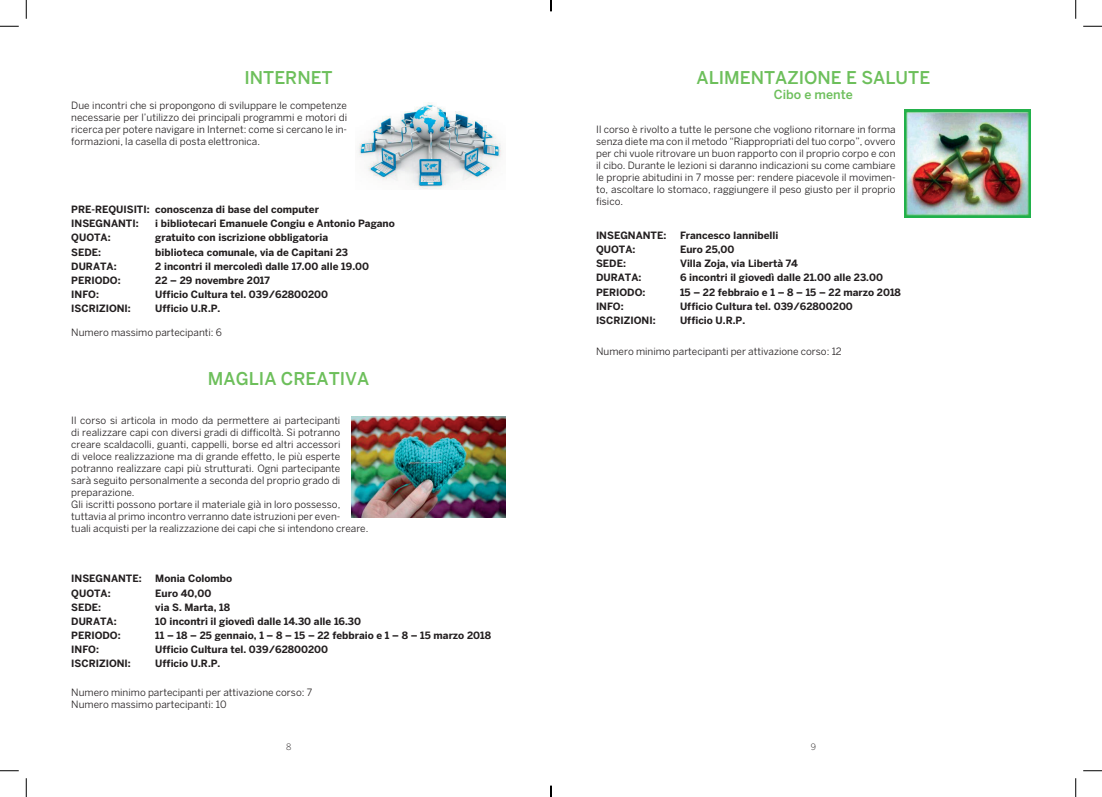
<style>
.page{position:relative;width:1102px;height:797px;background:#fff}
.page>*{position:absolute;margin:0;border:0;box-sizing:border-box;transform-origin:0 0}
.t1{font:500 17.5px "Benton Sans";color:#6dbf5b}
.t2{font:500 12.5px "Benton Sans";color:#6dbf5b}
.t3{font:10px/12px "Benton Sans";color:#231f20;text-align:justify}
.t4{font:700 10px/14.1px "Benton Sans";color:#231f20}
.t5{font:300 8.75px "Benton Sans";color:#231f20}
</style>
<div class="page">
<img style="left:351px;top:416px;width:155px;height:102px">
<img style="left:359px;top:103px;width:143px;height:86px">
<img style="left:904px;top:110px;width:126px;height:108px">
<svg style="left:0;top:25px;width:19px;height:2px"></svg>
<svg style="left:1083px;top:25px;width:18px;height:2px"></svg>
<svg style="left:0;top:770px;width:19px;height:1px"></svg>
<svg style="left:1083px;top:770px;width:18px;height:1px"></svg>
<svg style="left:25px;top:0;width:2px;height:19px"></svg>
<svg style="left:25px;top:778px;width:2px;height:19px"></svg>
<svg style="left:1075px;top:0;width:1px;height:19px"></svg>
<svg style="left:1075px;top:778px;width:1px;height:19px"></svg>
<svg style="left:550px;top:785px;width:1px;height:12px"></svg>
<h1 class="t1" style="left:244px;top:67px;width:90px">INTERNET</h1>
<p class="t3" style="left:71px;top:100px;width:277px">Due incontri che si propongono di sviluppare le competenze necessarie per l’utilizzo dei principali programmi e motori di ricerca per potere navigare in Internet: come si cercano le in&shy;formazioni, la casella di posta elettronica.</p>
<p class="t4" style="left:71px;top:202px;width:249px">PRE-REQUISITI: conoscenza di base del computer<br>INSEGNANTI:</p>
<p class="t4" style="left:155px;top:216px;width:241px">i bibliotecari Emanuele Congiu e Antonio Pagano</p>
<p class="t4" style="left:71px;top:230px;width:41px">QUOTA:</p>
<p class="t4" style="left:155px;top:230px;width:174px">gratuito con iscrizione obbligatoria</p>
<p class="t4" style="left:71px;top:245px;width:31px">SEDE:</p>
<p class="t4" style="left:155px;top:245px;width:194px">biblioteca comunale, via de Capitani 23</p>
<p class="t4" style="left:71px;top:259px;width:47px">DURATA:</p>
<p class="t4" style="left:155px;top:259px;width:215px">2 incontri il mercoledì dalle 17.00 alle 19.00</p>
<p class="t4" style="left:71px;top:273px;width:51px">PERIODO:</p>
<p class="t4" style="left:155px;top:273px;width:116px">22 – 29 novembre 2017</p>
<p class="t4" style="left:71px;top:287px;width:29px">INFO:</p>
<p class="t4" style="left:155px;top:287px;width:174px">Ufficio Cultura tel. 039/62800200</p>
<p class="t4" style="left:71px;top:301px;width:61px">ISCRIZIONI:</p>
<p class="t4" style="left:155px;top:301px;width:67px">Ufficio U.R.P.</p>
<p class="t3" style="left:71px;top:326px;width:152px">Numero massimo partecipanti: 6</p>
<h1 class="t1" style="left:208px;top:368px;width:163px">MAGLIA CREATIVA</h1>
<p class="t3" style="left:71px;top:414px;width:298px;text-align:left">Il corso si articola in modo da permettere ai partecipanti<br>di realizzare capi con diversi gradi di difficoltà. Si potranno creare scaldacolli, guanti, cappelli, borse ed altri accessori<br>di veloce realizzazione ma di grande effetto, le più esperte potranno realizzare capi più strutturati. Ogni partecipante<br>sarà seguito personalmente a seconda del proprio grado di preparazione.<br>Gli iscritti possono portare il materiale già in loro possesso, tuttavia al primo incontro verranno date istruzioni per even-<br>tuali acquisti per la realizzazione dei capi che si intendono creare.</p>
<p class="t4" style="left:71px;top:571px;width:72px">INSEGNANTE:</p>
<p class="t4" style="left:155px;top:571px;width:78px">Monia Colombo</p>
<p class="t4" style="left:71px;top:585px;width:41px">QUOTA:</p>
<p class="t4" style="left:155px;top:585px;width:57px">Euro 40,00</p>
<p class="t4" style="left:71px;top:600px;width:31px">SEDE:</p>
<p class="t4" style="left:155px;top:600px;width:76px">via S. Marta, 18</p>
<p class="t4" style="left:71px;top:614px;width:47px">DURATA:</p>
<p class="t4" style="left:155px;top:614px;width:207px">10 incontri il giovedì dalle 14.30 alle 16.30</p>
<p class="t4" style="left:71px;top:628px;width:51px">PERIODO:</p>
<p class="t4" style="left:155px;top:628px;width:337px">11 – 18 – 25 gennaio, 1 – 8 – 15 – 22 febbraio e 1 – 8 – 15 marzo 2018</p>
<p class="t4" style="left:71px;top:642px;width:29px">INFO:</p>
<p class="t4" style="left:155px;top:642px;width:174px">Ufficio Cultura tel. 039/62800200</p>
<p class="t4" style="left:71px;top:656px;width:61px">ISCRIZIONI:</p>
<p class="t4" style="left:155px;top:656px;width:67px">Ufficio U.R.P.</p>
<p class="t3" style="left:71px;top:686px;width:242px">Numero minimo partecipanti per attivazione corso: 7<br>Numero massimo partecipanti: 10</p>
<h1 class="t1" style="left:696px;top:67px;width:235px">ALIMENTAZIONE E SALUTE</h1>
<p class="t2" style="left:773px;top:87px;width:80px">Cibo e mente</p>
<p class="t3" style="left:596px;top:123px;width:301px">Il corso è rivolto a tutte le persone che vogliono ritornare in forma senza diete ma con il metodo “Riappropriati del tuo corpo”, ovvero per chi vuole ritrovare un buon rapporto con il proprio corpo e con il cibo. Durante le lezioni si daranno indicazioni su come cambiare le proprie abitudini in 7 mosse per: rendere piacevole il movimen&shy;to, ascoltare lo stomaco, raggiungere il peso giusto per il proprio fisico.</p>
<p class="t4" style="left:596px;top:228px;width:72px">INSEGNANTE:</p>
<p class="t4" style="left:680px;top:228px;width:100px">Francesco Iannibelli</p>
<p class="t4" style="left:596px;top:242px;width:41px">QUOTA:</p>
<p class="t4" style="left:680px;top:242px;width:56px">Euro 25,00</p>
<p class="t4" style="left:596px;top:256px;width:31px">SEDE:</p>
<p class="t4" style="left:680px;top:256px;width:119px">Villa Zoja, via Libertà 74</p>
<p class="t4" style="left:596px;top:270px;width:47px">DURATA:</p>
<p class="t4" style="left:680px;top:270px;width:204px">6 incontri il giovedì dalle 21.00 alle 23.00</p>
<p class="t4" style="left:596px;top:285px;width:51px">PERIODO:</p>
<p class="t4" style="left:680px;top:285px;width:222px">15 – 22 febbraio e 1 – 8 – 15 – 22 marzo 2018</p>
<p class="t4" style="left:596px;top:299px;width:29px">INFO:</p>
<p class="t4" style="left:680px;top:299px;width:174px">Ufficio Cultura tel. 039/62800200</p>
<p class="t4" style="left:596px;top:313px;width:61px">ISCRIZIONI:</p>
<p class="t4" style="left:680px;top:313px;width:67px">Ufficio U.R.P.</p>
<p class="t3" style="left:596px;top:345px;width:247px">Numero minimo partecipanti per attivazione corso: 12</p>
<p class="t5" style="left:286px;top:741px;width:7px">8</p>
<p class="t5" style="left:810px;top:741px;width:7px">9</p>
</div>
